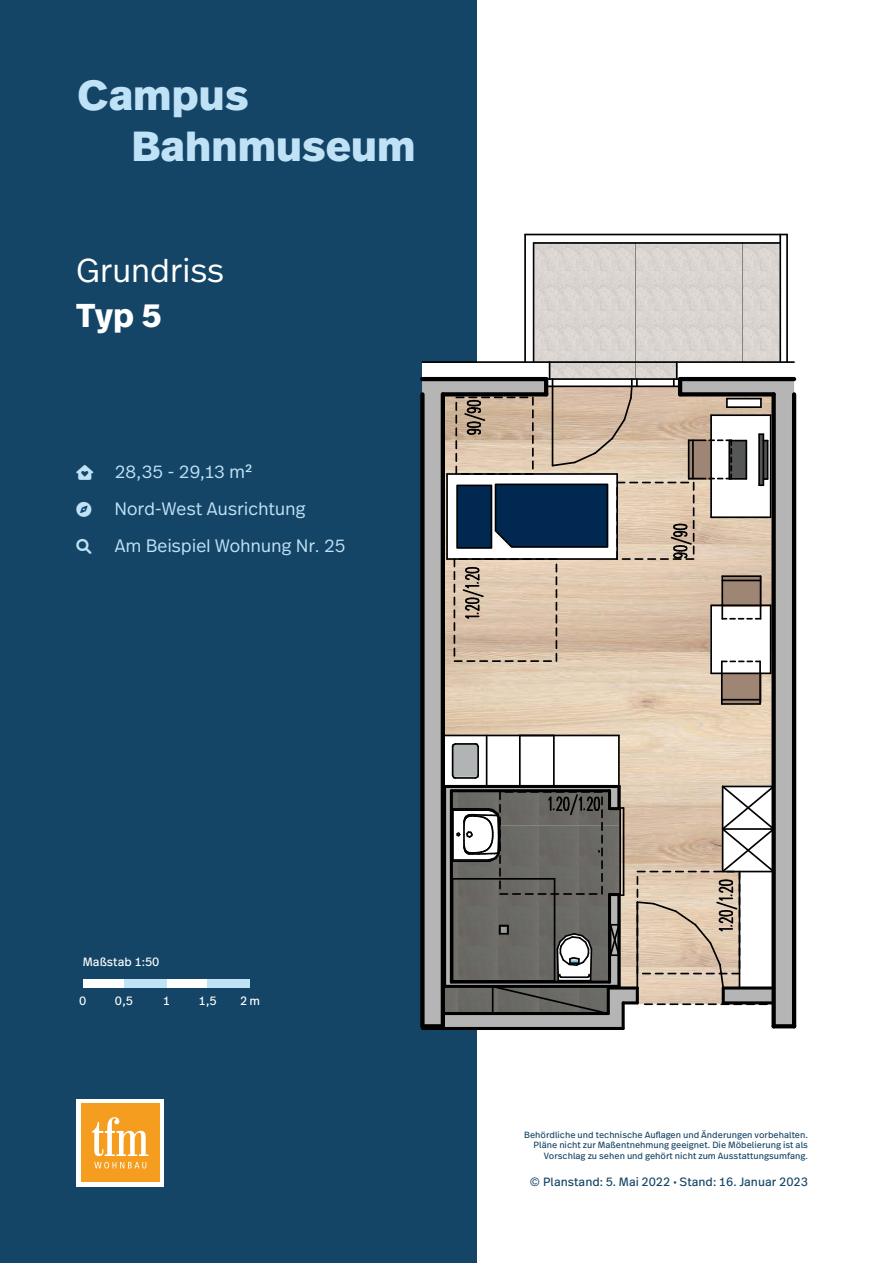
<style>
.page{position:relative;width:893px;height:1263px;background:#fff}
.page>*{position:absolute;margin:0;border:0;box-sizing:border-box;transform-origin:0 0}
.t1{font:800 42px/50.4px "Real Head Pro";letter-spacing:.02em;color:#c0e2f7}
.t2{font:300 33px "Real Head Pro";letter-spacing:.02em;color:#fff}
.t3{font:700 33px "Real Head Pro";color:#fff}
.t4{font:300 18px "Real Head Pro";letter-spacing:.02em;color:#c0e2f7}
.t5{font:15px "Font Awesome 6 Pro Solid";color:#c0e2f7}
.t6{font:12px "Real Text Pro";color:#144566}
.t7{font:12px "Real Text Pro";color:#fff}
.t8{font:9px/10.8px "Real Text Pro";color:#144566;text-align:right}
</style>
<div class="page">
<div style="left:0;top:0;width:476px;height:1263px;background:#144566"></div>
<div style="left:77px;top:1099px;width:87px;height:87px;background:#fff"></div>
<div style="left:81px;top:1103px;width:78px;height:79px;background:#f59d1f"></div>
<svg style="left:92px;top:1117px;width:56px;height:51px"></svg>
<svg style="left:546px;top:662px;width:134px;height:80px;background:#e4d0b7"></svg>
<div style="left:534px;top:234px;width:250px;height:152px;background:#dad5d1"></div>
<svg style="left:422px;top:381px;width:124px;height:643px;background:#c4b9ae"></svg>
<svg style="left:680px;top:662px;width:112px;height:362px;background:#cdc3b6"></svg>
<div style="left:722px;top:576px;width:39px;height:127px;background:#9e8574"></div>
<div style="left:422px;top:363px;width:127px;height:15px;background:#fff"></div>
<div style="left:445px;top:735px;width:174px;height:53px;background:linear-gradient(to right,#fafafa,#fff)"></div>
<div style="left:710px;top:607px;width:61px;height:67px;background:#fff"></div>
<div style="left:448px;top:474px;width:169px;height:83px;background:#fff"></div>
<svg style="left:534px;top:235px;width:245px;height:7px;background:#f1f1f1"></svg>
<svg style="left:526px;top:235px;width:8px;height:126px"></svg>
<svg style="left:781px;top:235px;width:5px;height:126px"></svg>
<hr style="left:422px;top:361px;width:372px;height:2px;background:#000">
<div style="left:420px;top:394px;width:5px;height:632px;background:#000"></div>
<hr style="left:441px;top:394px;width:4px;height:632px;background:#000">
<div style="left:771px;top:394px;width:5px;height:632px;background:#000"></div>
<hr style="left:792px;top:394px;width:4px;height:632px;background:#000">
<hr style="left:422px;top:377px;width:124px;height:4px;background:#000">
<svg style="left:443px;top:392px;width:11px;height:4px"></svg>
<svg style="left:776px;top:1024px;width:18px;height:4px"></svg>
<svg style="left:422px;top:1024px;width:21px;height:3px"></svg>
<hr style="left:422px;top:1027px;width:201px;height:3px;background:#000">
<hr style="left:533px;top:243px;width:1px;height:119px;background:#000">
<hr style="left:534px;top:242px;width:246px;height:2px;background:#000">
<hr style="left:525px;top:234px;width:262px;height:1px;background:#000">
<hr style="left:524px;top:234px;width:2px;height:128px;background:#000">
<hr style="left:779px;top:234px;width:2px;height:128px;background:#000">
<hr style="left:786px;top:234px;width:2px;height:128px;background:#000">
<hr style="left:447px;top:473px;width:170px;height:2px;background:#000">
<hr style="left:446px;top:474px;width:2px;height:85px;background:#000">
<hr style="left:447px;top:558px;width:170px;height:2px;background:#000">
<hr style="left:770px;top:605px;width:1px;height:68px;background:#000">
<hr style="left:711px;top:672px;width:60px;height:2px;background:#000">
<hr style="left:710px;top:606px;width:2px;height:67px;background:#000">
<hr style="left:722px;top:699px;width:38px;height:1px;background:#000">
<hr style="left:722px;top:703px;width:38px;height:2px;background:#000">
<hr style="left:721px;top:661px;width:2px;height:43px;background:#000">
<hr style="left:759px;top:661px;width:2px;height:43px;background:#000">
<hr style="left:486px;top:735px;width:1px;height:51px;background:#000">
<hr style="left:553px;top:735px;width:2px;height:51px;background:#000">
<hr style="left:519px;top:735px;width:2px;height:51px;background:#000">
<hr style="left:443px;top:735px;width:176px;height:1px;background:#000">
<hr style="left:618px;top:735px;width:2px;height:51px;background:#000">
<svg style="left:454px;top:362px;width:343px;height:300px"></svg>
<svg style="left:443px;top:742px;width:333px;height:286px"></svg>
<div style="left:83px;top:980px;width:42px;height:8px;background:#fff"></div>
<div style="left:167px;top:980px;width:42px;height:8px;background:#fff"></div>
<div style="left:124px;top:980px;width:43px;height:8px;background:#c0e2f7"></div>
<div style="left:208px;top:980px;width:42px;height:8px;background:#c0e2f7"></div>
<h1 class="t1" style="left:132px;top:69px;width:285px;text-indent:-54px">Campus<br>Bahnmuseum</h1>
<h2 class="t2" style="left:77px;top:247px;width:149px">Grundriss</h2>
<h2 class="t3" style="left:77px;top:291px;width:86px">Typ 5</h2>
<h3 class="t4" style="left:77px;top:459px;width:177px">□▼ 28,35 - 29,13 m²</h3>
<h3 class="t5" style="left:77px;top:502px;width:17px">□▲▲</h3>
<h3 class="t4" style="left:115px;top:496px;width:192px">Nord-West Ausrichtung</h3>
<h3 class="t5" style="left:77px;top:538px;width:17px">■■●▲▲</h3>
<h3 class="t4" style="left:115px;top:533px;width:232px">Am Beispiel Wohnung Nr. 25</h3>
<h3 class="t7" style="left:83px;top:954px;width:78px">Maßstab 1:50</h3>
<h3 class="t7" style="left:79px;top:992px;width:9px">0</h3>
<h3 class="t7" style="left:115px;top:992px;width:20px">0,5</h3>
<h3 class="t7" style="left:163px;top:992px;width:9px">1</h3>
<h3 class="t7" style="left:199px;top:992px;width:20px">1,5</h3>
<h3 class="t7" style="left:240px;top:992px;width:21px">2m</h3>
<p class="t8" style="left:524px;top:1129px;width:285px">Behördliche und technische Auflagen und Änderungen vorbehalten.<br>Pläne nicht zur Maßentnehmung geeignet. Die Möbelierung ist als<br>Vorschlag zu sehen und gehört nicht zum Ausstattungsumfang.</p>
<h3 class="t6" style="left:530px;top:1174px;width:280px">© Planstand: 5. Mai 2022 • Stand: 16. Januar 2023</h3>
</div>
